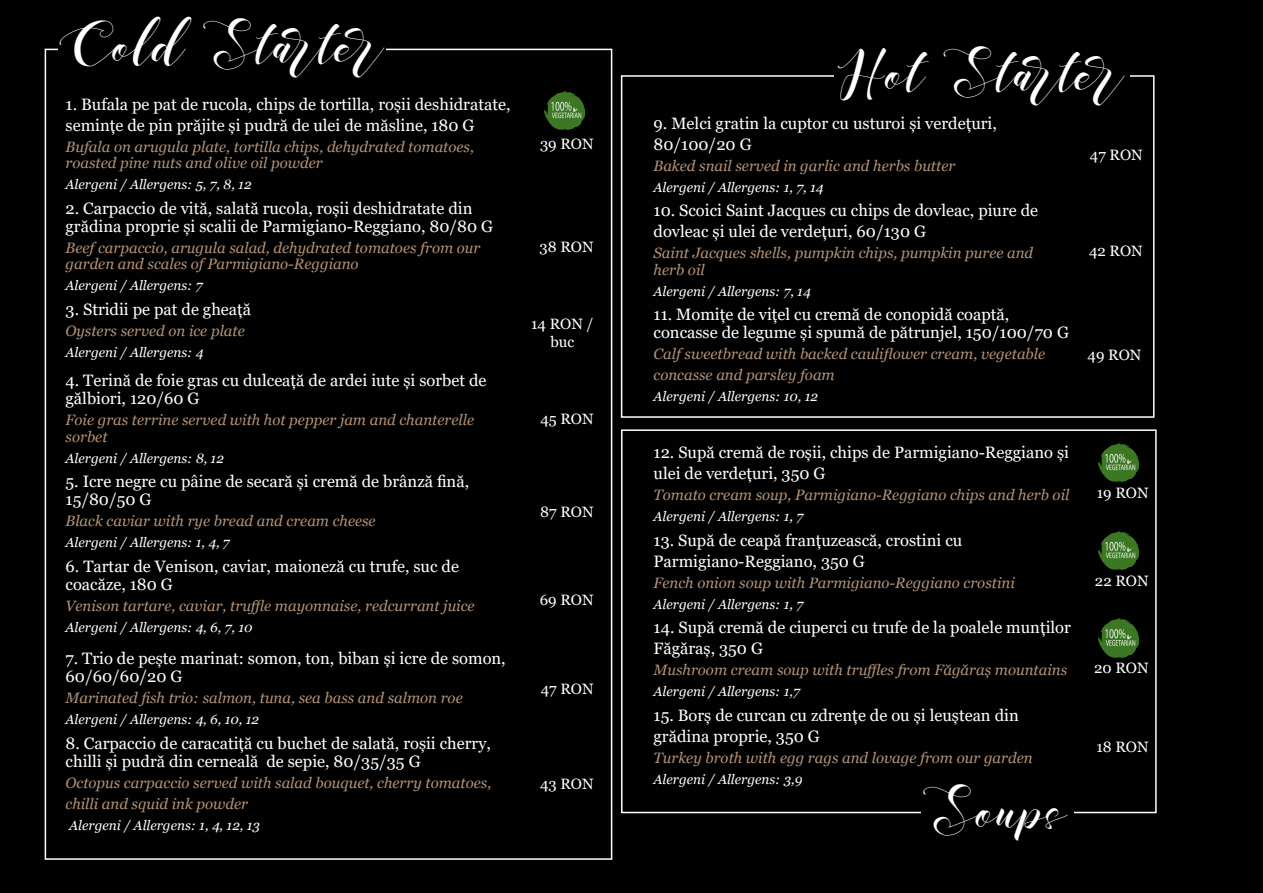
<style>
.page{position:relative;width:1263px;height:893px;background:#010101}
.page>*{position:absolute;margin:0;border:0;box-sizing:border-box;transform-origin:0 0}
.t1{font:39px "illusias";color:#fff}
.t2{font:16.5px/18px "Georgia";color:#fff}
.t3{font:italic 15px/21px "Georgia";color:#b39276}
.t4{font:15px/18px "Georgia";color:#fff;text-align:center}
.t5{font:italic 13.5px "Georgia";color:#fff}
</style>
<div class="page">
<div style="left:621px;top:429px;width:536px;height:384px;border:2px solid #fff"></div>
<div style="left:621px;top:75px;width:533px;height:343px;border:2px solid #fff"></div>
<div style="left:921px;top:782px;width:152px;height:62px;background:#000001"></div>
<div style="left:835px;top:44px;width:295px;height:66px;background:#000001"></div>
<img style="left:544px;top:91px;width:40px;height:39px">
<img style="left:1099px;top:443px;width:39px;height:39px">
<img style="left:1099px;top:531px;width:39px;height:39px">
<img style="left:1099px;top:619px;width:39px;height:38px">
<p class="t1" style="left:58px;top:24px;width:330px">COLD STARTER</p>
<p class="t2" style="left:66px;top:94px;width:446px;line-height:21px">1. Bufala pe pat de rucola, chips de tortilla, roșii deshidratate, semințe de pin prăjite și pudră de ulei de măsline, 180 G</p>
<p class="t3" style="left:66px;top:136px;width:410px">Bufala on arugula plate, tortilla chips, dehydrated tomatoes,</p>
<p class="t3" style="left:66px;top:153px;width:259px">roasted pine nuts and olive oil powder</p>
<p class="t5" style="left:66px;top:176px;width:188px">Alergeni / Allergens: 5, 7, 8, 12</p>
<p class="t2" style="left:66px;top:199px;width:429px">2. Carpaccio de vită, salată rucola, roșii deshidratate din grădina proprie și scalii de Parmigiano-Reggiano, 80/80 G</p>
<p class="t3" style="left:66px;top:237px;width:416px">Beef carpaccio, arugula salad, dehydrated tomatoes from our</p>
<p class="t3" style="left:66px;top:254px;width:295px">garden and scales of Parmigiano-Reggiano</p>
<p class="t5" style="left:66px;top:277px;width:138px">Alergeni / Allergens: 7</p>
<p class="t2" style="left:66px;top:300px;width:187px">3. Stridii pe pat de gheață</p>
<p class="t3" style="left:66px;top:320px;width:181px">Oysters served on ice plate</p>
<p class="t5" style="left:66px;top:344px;width:139px">Alergeni / Allergens: 4</p>
<p class="t2" style="left:66px;top:372px;width:422px">4. Terină de foie gras cu dulceață de ardei iute și sorbet de gălbiori, 120/60 G</p>
<p class="t3" style="left:66px;top:410px;width:410px">Foie gras terrine served with hot pepper jam and chanterelle</p>
<p class="t3" style="left:66px;top:426px;width:44px">sorbet</p>
<p class="t5" style="left:66px;top:449px;width:160px">Alergeni / Allergens: 8, 12</p>
<p class="t2" style="left:66px;top:473px;width:405px">5. Icre negre cu pâine de secară și cremă de brânză fină,<br>15/80/50 G</p>
<p class="t3" style="left:66px;top:511px;width:312px">Black caviar with rye bread and cream cheese</p>
<p class="t5" style="left:66px;top:534px;width:166px">Alergeni / Allergens: 1, 4, 7</p>
<p class="t2" style="left:66px;top:557px;width:395px">6. Tartar de Venison, caviar, maioneză cu trufe, suc de coacăze, 180 G</p>
<p class="t3" style="left:66px;top:595px;width:411px">Venison tartare, caviar, truffle mayonnaise, redcurrant juice</p>
<p class="t5" style="left:66px;top:618px;width:188px">Alergeni / Allergens: 4, 6, 7, 10</p>
<p class="t2" style="left:66px;top:650px;width:442px">7. Trio de pește marinat: somon, ton, biban și icre de somon,<br>60/60/60/20 G</p>
<p class="t3" style="left:66px;top:688px;width:399px">Marinated fish trio: salmon, tuna, sea bass and salmon roe</p>
<p class="t5" style="left:66px;top:711px;width:195px">Alergeni / Allergens: 4, 6, 10, 12</p>
<p class="t2" style="left:66px;top:734px;width:427px">8. Carpaccio de caracatiță cu buchet de salată, roșii cherry, chilli și pudră din cerneală de sepie, 80/35/35 G</p>
<p class="t3" style="left:66px;top:772px;width:427px">Octopus carpaccio served with salad bouquet, cherry tomatoes, chilli and squid ink powder</p>
<p class="t5" style="left:69px;top:817px;width:192px">Alergeni / Allergens: 1, 4, 12, 13</p>
<p class="t4" style="left:540px;top:135px;width:55px">39 RON</p>
<p class="t4" style="left:539px;top:238px;width:56px">38 RON</p>
<p class="t4" style="left:531px;top:315px;width:64px">14 RON / buc</p>
<p class="t4" style="left:540px;top:410px;width:55px">45 RON</p>
<p class="t4" style="left:540px;top:503px;width:55px">87 RON</p>
<p class="t4" style="left:540px;top:591px;width:55px">69 RON</p>
<p class="t4" style="left:541px;top:680px;width:54px">47 RON</p>
<p class="t4" style="left:540px;top:775px;width:55px">43 RON</p>
<p class="t1" style="left:835px;top:52px;width:294px">HOT STARTER</p>
<p class="t2" style="left:653px;top:113px;width:345px;line-height:21px">9. Melci gratin la cuptor cu usturoi și verdețuri,<br>80/100/20 G</p>
<p class="t3" style="left:653px;top:155px;width:303px">Baked snail served in garlic and herbs butter</p>
<p class="t5" style="left:653px;top:179px;width:171px">Alergeni / Allergens: 1, 7, 14</p>
<p class="t2" style="left:653px;top:201px;width:386px;line-height:21px">10. Scoici Saint Jacques cu chips de dovleac, piure de dovleac și ulei de verdețuri, 60/130 G</p>
<p class="t3" style="left:653px;top:243px;width:381px">Saint Jacques shells, pumpkin chips, pumpkin puree and</p>
<p class="t3" style="left:653px;top:259px;width:53px">herb oil</p>
<p class="t5" style="left:653px;top:283px;width:159px">Alergeni / Allergens: 7, 14</p>
<p class="t2" style="left:653px;top:306px;width:357px">11. Momițe de vițel cu cremă de conopidă coaptă,</p>
<p class="t2" style="left:653px;top:324px;width:417px">concasse de legume și spumă de pătrunjel, 150/100/70 G</p>
<p class="t3" style="left:653px;top:344px;width:393px">Calf sweetbread with backed cauliflower cream, vegetable concasse and parsley foam</p>
<p class="t5" style="left:653px;top:388px;width:166px">Alergeni / Allergens: 10, 12</p>
<p class="t2" style="left:653px;top:443px;width:417px;line-height:21px">12. Supă cremă de roșii, chips de Parmigiano-Reggiano și ulei de verdețuri, 350 G</p>
<p class="t3" style="left:653px;top:485px;width:417px">Tomato cream soup, Parmigiano-Reggiano chips and herb oil</p>
<p class="t5" style="left:653px;top:508px;width:151px">Alergeni / Allergens: 1, 7</p>
<p class="t2" style="left:653px;top:532px;width:310px">13. Supă de ceapă franțuzească, crostini cu</p>
<p class="t2" style="left:653px;top:553px;width:213px">Parmigiano-Reggiano, 350 G</p>
<p class="t3" style="left:653px;top:572px;width:363px">Fench onion soup with Parmigiano-Reggiano crostini</p>
<p class="t5" style="left:653px;top:596px;width:151px">Alergeni / Allergens: 1, 7</p>
<p class="t2" style="left:653px;top:618px;width:419px;line-height:21px">14. Supă cremă de ciuperci cu trufe de la poalele munților<br>Făgăraș, 350 G</p>
<p class="t3" style="left:653px;top:660px;width:415px">Mushroom cream soup with truffles from Făgăraș mountains</p>
<p class="t5" style="left:653px;top:683px;width:148px">Alergeni / Allergens: 1,7</p>
<p class="t2" style="left:653px;top:706px;width:367px">15. Borș de curcan cu zdrențe de ou și leuștean din</p>
<p class="t2" style="left:653px;top:727px;width:168px">grădina proprie, 350 G</p>
<p class="t3" style="left:653px;top:747px;width:381px">Turkey broth with egg rags and lovage from our garden</p>
<p class="t5" style="left:653px;top:771px;width:150px">Alergeni / Allergens: 3,9</p>
<p class="t1" style="left:921px;top:791px;width:147px">SOUPS</p>
<p class="t4" style="left:1090px;top:146px;width:54px">47 RON</p>
<p class="t4" style="left:1089px;top:242px;width:55px">42 RON</p>
<p class="t4" style="left:1087px;top:347px;width:55px">49 RON</p>
<p class="t4" style="left:1097px;top:484px;width:53px">19 RON</p>
<p class="t4" style="left:1095px;top:572px;width:55px">22 RON</p>
<p class="t4" style="left:1094px;top:659px;width:56px">20 RON</p>
<p class="t4" style="left:1096px;top:738px;width:54px">18 RON</p>
</div>
